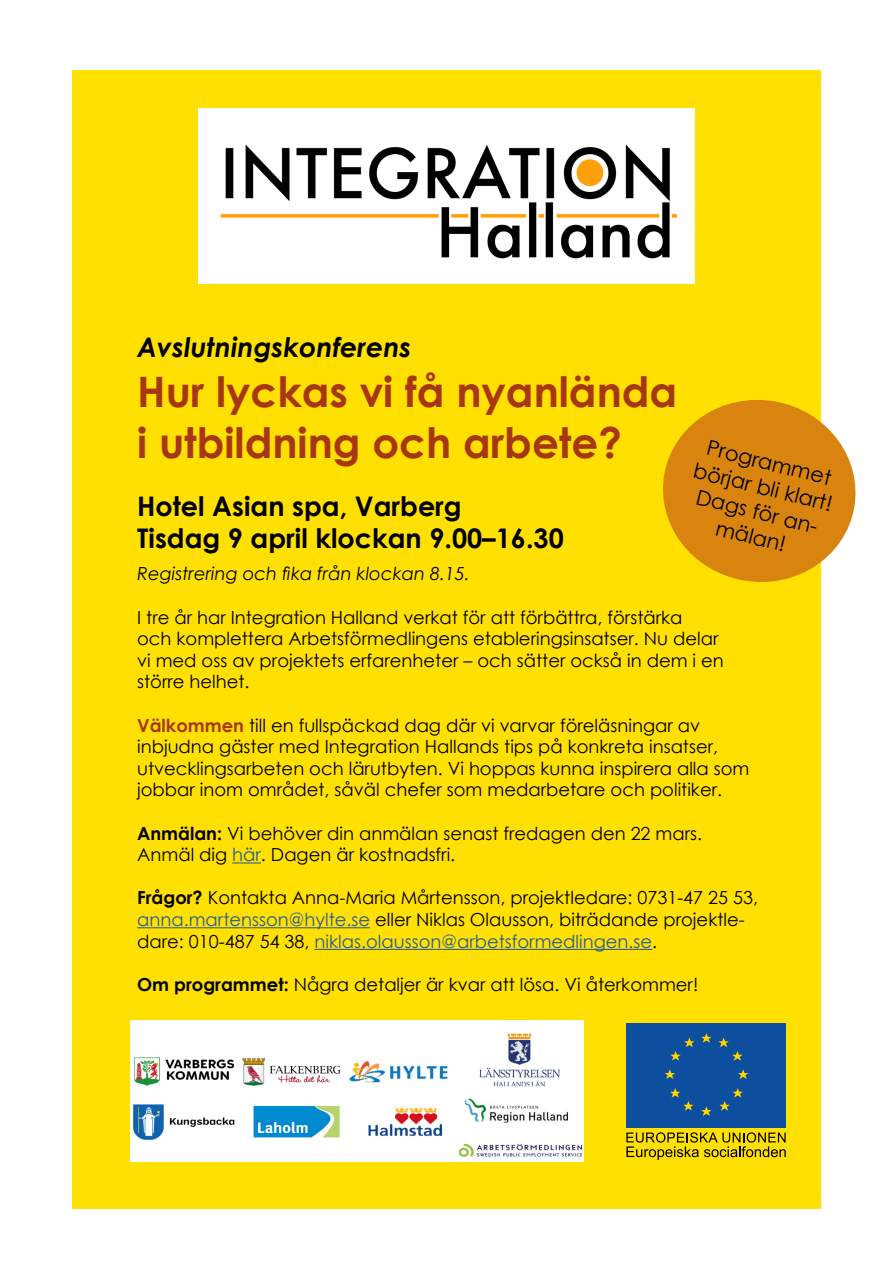
<style>
.page{position:relative;width:893px;height:1263px;background:#fff}
.page>*{position:absolute;margin:0;border:0;box-sizing:border-box;transform-origin:0 0}
.t1{font:700 42px/50.4px "Century Gothic";color:#a73713}
.t2{font:700 27px/32.4px "Century Gothic";color:#000}
.t3{font:italic 700 27px "Century Gothic";color:#000}
.t4{font:21px/25.2px "Century Gothic";color:#000;text-align:center}
.t5{font:18px/21.6px "Century Gothic";color:#000}
.t6{font:italic 18px "Century Gothic";color:#000}
.s1{font-weight:700;color:#a73713}
.s2{font-weight:700}
.s3{color:#275b9b}
</style>
<div class="page">
<div style="left:72px;top:70px;width:749px;height:1139px;background:#ffe000"></div>
<svg style="left:232px;top:862px;width:29px;height:1px"></svg>
<hr style="left:137px;top:927px;width:233px;height:1px;background:#275b9b">
<hr style="left:315px;top:949px;width:337px;height:1px;background:#275b9b">
<img style="left:198px;top:109px;width:497px;height:175px">
<svg style="left:663px;top:400px;width:193px;height:182px"></svg>
<img style="left:130px;top:1021px;width:453px;height:140px">
<div style="left:626px;top:1023px;width:160px;height:105px;background:#0d4f9e"></div>
<svg style="left:701px;top:1033px;width:10px;height:10px"></svg>
<svg style="left:670px;top:1038px;width:24px;height:23px"></svg>
<svg style="left:718px;top:1038px;width:25px;height:23px"></svg>
<svg style="left:665px;top:1069px;width:10px;height:10px"></svg>
<svg style="left:738px;top:1069px;width:10px;height:10px"></svg>
<svg style="left:670px;top:1088px;width:24px;height:23px"></svg>
<svg style="left:719px;top:1088px;width:24px;height:23px"></svg>
<svg style="left:701px;top:1106px;width:10px;height:10px"></svg>
<svg style="left:626px;top:1132px;width:160px;height:28px"></svg>
<h2 class="t3" style="left:137px;top:327px;width:276px">Avslutningskonferens</h2>
<h1 class="t1" style="left:137px;top:365px;width:542px">Hur lyckas vi få nyanlända i utbildning och arbete?</h1>
<h2 class="t2" style="left:137px;top:488px;width:428px">Hotel Asian spa, Varberg<br>Tisdag 9 april klockan 9.00–16.30</h2>
<p class="t6" style="left:137px;top:561px;width:334px">Registrering och fika från klockan 8.15.</p>
<p class="t4" style="left:703px;top:433px;width:144px;rotate:14deg">Programmet börjar bli klart!<br>Dags för an&shy;mälan!</p>
<p class="t5" style="left:137px;top:606px;width:588px">I tre år har Integration Halland verkat för att förbättra, förstärka<br>och komplettera Arbetsförmedlingens etableringsinsatser. Nu delar vi med oss av projektets erfarenheter – och sätter också in dem i en större helhet.</p>
<p class="t5" style="left:137px;top:714px;width:614px"><span class="s1">Välkommen</span> till en fullspäckad dag där vi varvar föreläsningar av inbjudna gäster med Integration Hallands tips på konkreta insatser, utvecklingsarbeten och lärutbyten. Vi hoppas kunna inspirera alla som jobbar inom området, såväl chefer som medarbetare och politiker.</p>
<p class="t5" style="left:137px;top:822px;width:566px"><span class="s2">Anmälan:</span> Vi behöver din anmälan senast fredagen den 22 mars.<br>Anmäl dig <span class="s3">här</span>. Dagen är kostnadsfri.</p>
<p class="t5" style="left:137px;top:887px;width:622px"><span class="s2">Frågor?</span> Kontakta Anna-Maria Mårtensson, projektledare: 0731-47 25 53, <span class="s3">anna.martensson@hylte.se</span> eller Niklas Olausson, biträdande projektle&shy;dare: 010-487 54 38, <span class="s3">niklas.olausson@arbetsformedlingen.se</span>.</p>
<p class="t5" style="left:137px;top:973px;width:563px"><span class="s2">Om programmet:</span> Några detaljer är kvar att lösa. Vi återkommer!</p>
</div>
